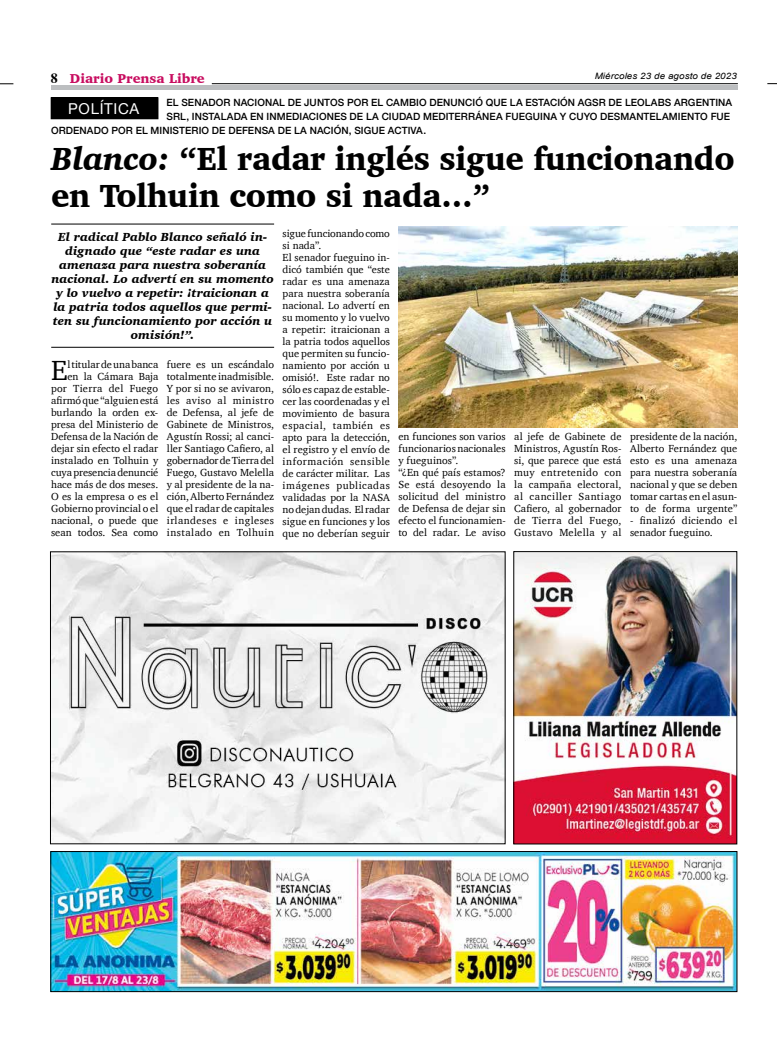
<style>
.page{position:relative;width:777px;height:1063px;background:#fff}
.page>*{position:absolute;margin:0;border:0;box-sizing:border-box;transform-origin:0 0}
.t1{font:900 32.8px/36.3px "Charter";letter-spacing:-.01em;color:#000;scale:.95 1}
.t2{font:28.4px "Charter";color:#000}
.t3{font:15px "Helvetica Neue";letter-spacing:.045em;color:#fff}
.t4{font:900 13.2px "Charter";color:#c80c5f}
.t5{font:italic 900 12px/14px "Charter";letter-spacing:.005em;color:#000;text-align:center}
.t6{font:10.5px/12px "Charter";letter-spacing:.005em;color:#000;text-align:justify}
.t7{font:500 10px "Helvetica Neue";letter-spacing:.01em;color:#000}
.t8{font:italic 8.8px "Arial";letter-spacing:.01em;color:#000;scale:1.11 1}
.s1{font-family:"Times";font-weight:700;font-size:14px;color:#000}
.s2{font-style:italic}
</style>
<div class="page">
<hr style="left:212px;top:83px;width:526px;height:1px;background:#000">
<svg style="left:0;top:84px;width:13px;height:1px"></svg>
<div style="left:51px;top:85px;width:686px;height:5px;background:#bcbec0"></div>
<img style="left:52px;top:554px;width:451px;height:288px">
<img style="left:52px;top:853px;width:683px;height:137px">
<div style="left:50px;top:851px;width:687px;height:141px;border:1px solid #000"></div>
<img style="left:515px;top:553px;width:220px;height:289px">
<div style="left:513px;top:551px;width:224px;height:293px;border:1px solid #000"></div>
<div style="left:51px;top:98px;width:107px;height:21px;background:#000"></div>
<hr style="left:51px;top:224px;width:223px;height:1px;background:#000">
<hr style="left:51px;top:347px;width:223px;height:1px;background:#000">
<img style="left:398px;top:226px;width:339px;height:201px">
<p class="t4" style="left:51px;top:70px;width:155px"><span class="s1">8</span> Diario Prensa Libre</p>
<p class="t8" style="left:594px;top:70px;width:129px">Miércoles 23 de agosto de 2023</p>
<h3 class="t3" style="left:68px;top:98px;width:72px">POLÍTICA</h3>
<p class="t7" style="left:166px;top:95px;width:567px">EL SENADOR NACIONAL DE JUNTOS POR EL CAMBIO DENUNCIÓ QUE LA ESTACIÓN AGSR DE LEOLABS ARGENTINA</p>
<p class="t7" style="left:166px;top:109px;width:565px">SRL, INSTALADA EN INMEDIACIONES DE LA CIUDAD MEDITERRÁNEA FUEGUINA Y CUYO DESMANTELAMIENTO FUE</p>
<p class="t7" style="left:51px;top:123px;width:376px">ORDENADO POR EL MINISTERIO DE DEFENSA DE LA NACIÓN, SIGUE ACTIVA.</p>
<h1 class="t1" style="left:51px;top:140px;width:721px"><span class="s2">Blanco:</span> “El radar inglés sigue funcionando en Tolhuin como si nada…”</h1>
<p class="t5" style="left:51px;top:230px;width:224px">El radical Pablo Blanco señaló in&shy;dignado que “este radar es una amenaza para nuestra soberanía nacional. Lo advertí en su momento y lo vuelvo a repetir: ¡traicionan a la patria todos aquellos que permi&shy;ten su funcionamiento por acción u omisión!”.</p>
<p class="t6" style="left:283px;top:227px;width:109px;text-align:left">sigue funcionando como si nada”.<br>El senador fueguino in&shy;dicó también que “este radar es una amenaza para nuestra soberanía nacional. Lo advertí en su momento y lo vuelvo a repetir: ¡traicionan a la patria todos aquellos que permiten su funcio&shy;namiento por acción u omisió!. Este radar no sólo es capaz de estable&shy;cer las coordenadas y el movimiento de basura espacial, también es apto para la detección, el registro y el envío de información sensible de carácter militar. Las imágenes publicadas validadas por la NASA no dejan dudas. El radar sigue en funciones y los que no deberían seguir</p>
<p class="t6" style="left:51px;top:359px;width:109px;text-align:right">l titular de una banca<br>en la Cámara Baja por Tierra del Fuego afirmó que “alguien está burlando la orden ex&shy;presa del Ministerio de<br>Defensa de la Nación de dejar sin efecto el radar instalado en Tolhuin y cuya presencia denuncié hace más de dos meses.<br>O es la empresa o es el<br>Gobierno provincial o el nacional, o puede que sean todos. Sea como</p>
<p class="t6" style="left:167px;top:359px;width:109px">fuere es un escándalo totalmente inadmisible.<br>Y por si no se avivaron, les aviso al ministro de Defensa, al jefe de Gabinete de Ministros, Agustín Rossi; al canci&shy;ller Santiago Cafiero, al gobernador de Tierra del Fuego, Gustavo Melella y al presidente de la na&shy;ción, Alberto Fernández que el radar de capitales irlandeses e ingleses instalado en Tolhuin</p>
<h2 class="t2" style="left:51px;top:346px;width:18px">E</h2>
<p class="t6" style="left:398px;top:431px;width:109px;text-align:left">en funciones son varios funcionarios nacionales y fueguinos”.<br>“¿En qué país estamos?<br>Se está desoyendo la solicitud del ministro de Defensa de dejar sin efecto el funcionamien&shy;to del radar. Le aviso</p>
<p class="t6" style="left:514px;top:431px;width:109px">al jefe de Gabinete de Ministros, Agustín Ros&shy;si, que parece que está muy entretenido con la campaña electoral, al canciller Santiago Cafiero, al gobernador de Tierra del Fuego, Gustavo Melella y al</p>
<p class="t6" style="left:630px;top:431px;width:109px">presidente de la nación, Alberto Fernández que esto es una amenaza para nuestra soberanía nacional y que se deben tomar cartas en el asun&shy;to de forma urgente”</p>
<p class="t6" style="left:630px;top:515px;width:109px">- finalizó diciendo el senador fueguino.</p>
</div>
